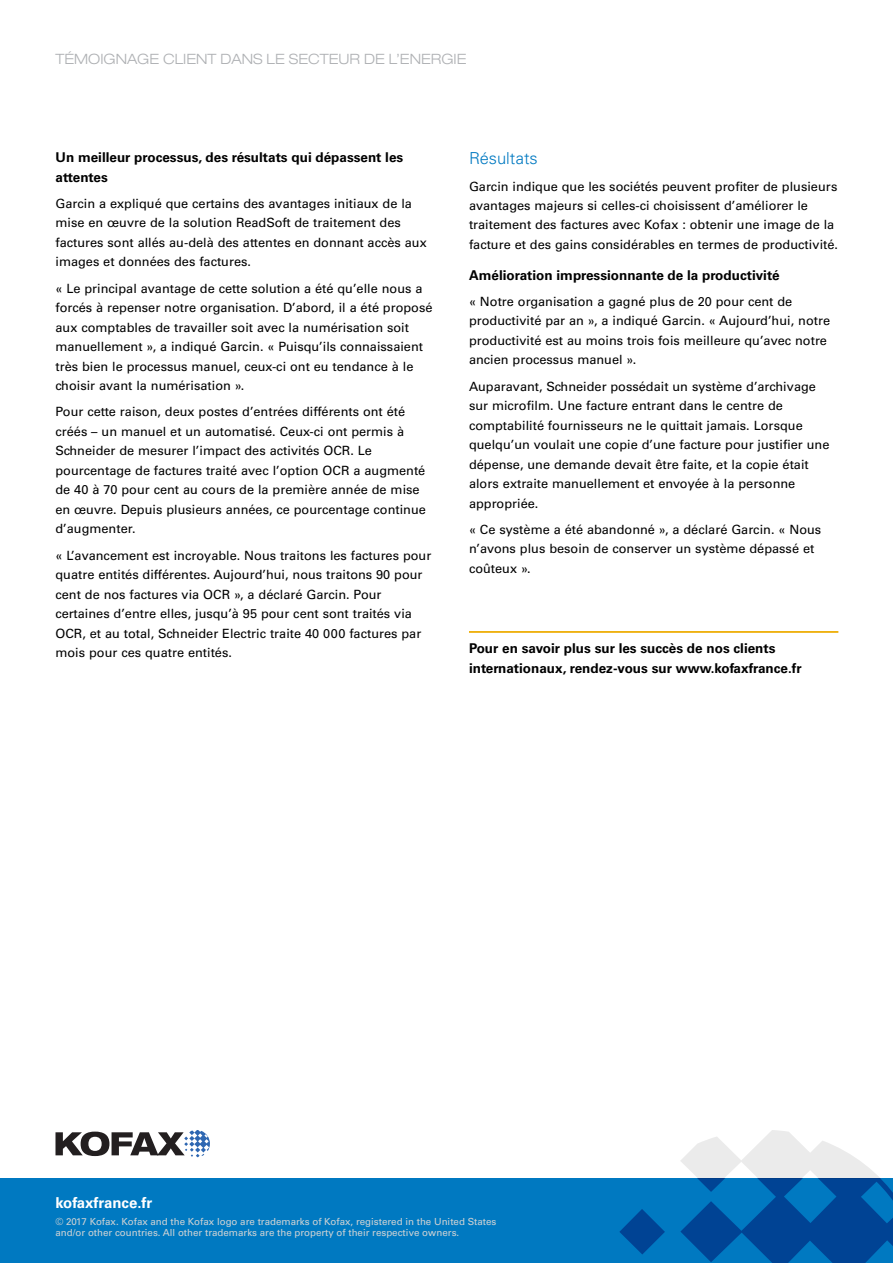
<style>
.page{position:relative;width:893px;height:1263px;background:#fff}
.page>*{position:absolute;margin:0;border:0;box-sizing:border-box;transform-origin:0 0}
.t1{font:300 16.5px "Univers LT Std";color:#0079c1}
.t2{font:700 15px "Univers LT Std";color:#fff}
.t3{font:300 expanded 14.25px "Helvetica Neue LT Std";color:#afb1b4}
.t4{font:700 13.5px/19.5px "Univers LT Std";color:#000}
.t5{font:12.75px/19.5px "Univers LT Std";color:#000}
.t6{font:9.75px/10.5px "Univers LT Std";color:#d1d3d4}
</style>
<div class="page">
<hr style="left:469px;top:631px;width:369px;height:2px;background:#eeb111">
<div style="left:0;top:1178px;width:893px;height:85px;background:#0079c1"></div>
<svg style="left:619px;top:1209px;width:46px;height:45px"></svg>
<svg style="left:55px;top:1130px;width:155px;height:27px"></svg>
<svg style="left:680px;top:1130px;width:213px;height:133px"></svg>
<p class="t3" style="left:55px;top:51px;width:412px">TÉMOIGNAGE CLIENT DANS LE SECTEUR DE L’ENERGIE</p>
<p class="t4" style="left:55px;top:148px;width:349px">Un meilleur processus, des résultats qui dépassent les attentes</p>
<p class="t5" style="left:55px;top:194px;width:373px">Garcin a expliqué que certains des avantages initiaux de la mise en œuvre de la solution ReadSoft de traitement des factures sont allés au-delà des attentes en donnant accès aux images et données des factures.</p>
<p class="t5" style="left:55px;top:278px;width:379px">« Le principal avantage de cette solution a été qu’elle nous a forcés à repenser notre organisation. D’abord, il a été proposé aux comptables de travailler soit avec la numérisation soit manuellement », a indiqué Garcin. « Puisqu’ils connaissaient très bien le processus manuel, ceux-ci ont eu tendance à le choisir avant la numérisation ».</p>
<p class="t5" style="left:55px;top:402px;width:372px">Pour cette raison, deux postes d’entrées différents ont été créés – un manuel et un automatisé. Ceux-ci ont permis à Schneider de mesurer l’impact des activités OCR. Le pourcentage de factures traité avec l’option OCR a augmenté de 40 à 70 pour cent au cours de la première année de mise en œuvre. Depuis plusieurs années, ce pourcentage continue d’augmenter.</p>
<p class="t5" style="left:55px;top:545px;width:377px">« L’avancement est incroyable. Nous traitons les factures pour quatre entités différentes. Aujourd’hui, nous traitons 90 pour cent de nos factures via OCR », a déclaré Garcin. Pour certaines d’entre elles, jusqu’à 95 pour cent sont traités via OCR, et au total, Schneider Electric traite 40 000 factures par mois pour ces quatre entités.</p>
<p class="t1" style="left:469px;top:148px;width:70px">Résultats</p>
<p class="t5" style="left:469px;top:176px;width:371px">Garcin indique que les sociétés peuvent profiter de plusieurs avantages majeurs si celles-ci choisissent d’améliorer le traitement des factures avec Kofax : obtenir une image de la facture et des gains considérables en termes de productivité.</p>
<p class="t4" style="left:469px;top:265px;width:312px">Amélioration impressionnante de la productivité</p>
<p class="t5" style="left:469px;top:292px;width:363px">« Notre organisation a gagné plus de 20 pour cent de productivité par an », a indiqué Garcin. « Aujourd’hui, notre productivité est au moins trois fois meilleure qu’avec notre ancien processus manuel ».</p>
<p class="t5" style="left:469px;top:376px;width:362px">Auparavant, Schneider possédait un système d’archivage sur microfilm. Une facture entrant dans le centre de comptabilité fournisseurs ne le quittait jamais. Lorsque quelqu’un voulait une copie d’une facture pour justifier une dépense, une demande devait être faite, et la copie était alors extraite manuellement et envoyée à la personne appropriée.</p>
<p class="t5" style="left:469px;top:520px;width:354px">« Ce système a été abandonné », a déclaré Garcin. « Nous n’avons plus besoin de conserver un système dépassé et coûteux ».</p>
<p class="t4" style="left:469px;top:639px;width:334px">Pour en savoir plus sur les succès de nos clients internationaux, rendez-vous sur www.kofaxfrance.fr</p>
<p class="t2" style="left:55px;top:1194px;width:98px">kofaxfrance.fr</p>
<p class="t6" style="left:55px;top:1216px;width:442px">© 2017 Kofax. Kofax and the Kofax logo are trademarks of Kofax, registered in the United States and/or other countries. All other trademarks are the property of their respective owners.</p>
</div>
